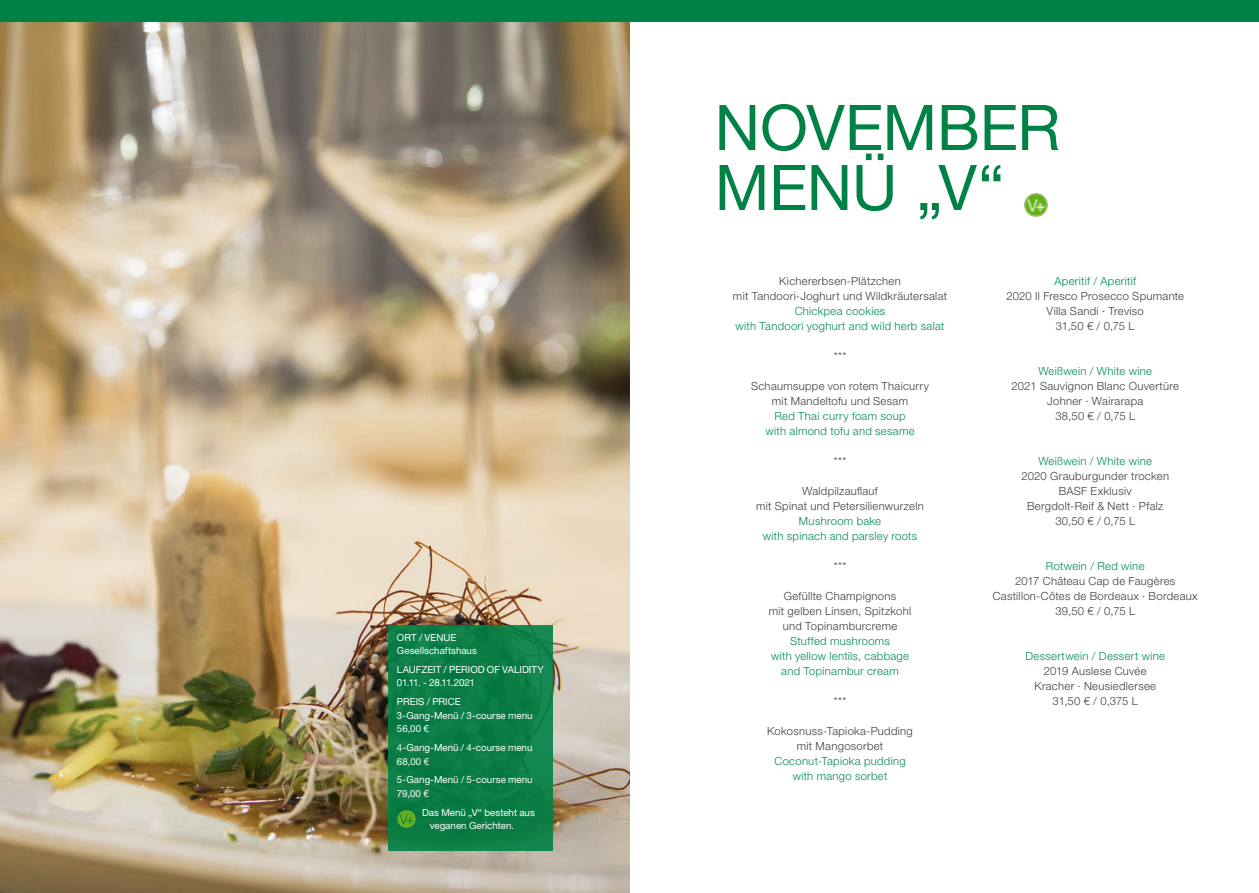
<style>
.page{position:relative;width:1259px;height:893px;background:#fff}
.page>*{position:absolute;margin:0;border:0;box-sizing:border-box;transform-origin:0 0}
.Kapitelhead{font:63px "Helvetica Neue LT Pro";letter-spacing:-.005em;color:#008247}
.Fließtext{font:300 11.25px "Helvetica Neue LT Pro";letter-spacing:.025em;color:#3e3e3f}
.Fließtext-2{font:300 11.25px "Helvetica Neue LT Pro";letter-spacing:.025em;color:#008a53}
.Infokästen{font:9.75px/13.5px "Helvetica Neue LT Pro";color:#fff}
</style>
<div class="page">
<img style="left:0;top:21px;width:629px;height:872px">
<div style="left:388px;top:625px;width:165px;height:225px;background:#0b7d45"></div>
<img style="left:397px;top:809px;width:19px;height:19px">
<img style="left:1024px;top:193px;width:23px;height:23px">
<div style="left:0;top:0;width:1259px;height:21px;background:#008247"></div>
<p class="Infokästen" style="left:397px;top:630px;width:81px">ORT / VENUE<br>Gesellschaftshaus</p>
<p class="Infokästen" style="left:397px;top:662px;width:148px">LAUFZEIT / PERIOD OF VALIDITY<br>01.11. - 28.11.2021</p>
<p class="Infokästen" style="left:397px;top:695px;width:137px">PREIS / PRICE<br>3-Gang-Menü / 3-course menu<br>56,00 €</p>
<p class="Infokästen" style="left:397px;top:741px;width:137px">4-Gang-Menü / 4-course menu<br>68,00 €</p>
<p class="Infokästen" style="left:397px;top:773px;width:137px">5-Gang-Menü / 5-course menu<br>79,00 €</p>
<p class="Infokästen" style="left:430px;top:805px;width:107px;text-indent:-8px">Das Menü „V“ besteht aus veganen Gerichten.</p>
<p class="Kapitelhead" style="left:714px;top:89px;width:347px">NOVEMBER</p>
<p class="Kapitelhead" style="left:714px;top:149px;width:291px">MENÜ „V“</p>
<p class="Fließtext" style="left:779px;top:274px;width:123px">Kichererbsen-Plätzchen</p>
<p class="Fließtext" style="left:733px;top:289px;width:216px">mit Tandoori-Joghurt und Wildkräutersalat</p>
<p class="Fließtext-2" style="left:794px;top:304px;width:92px">Chickpea cookies</p>
<p class="Fließtext-2" style="left:735px;top:319px;width:210px">with Tandoori yoghurt and wild herb salat</p>
<p class="Fließtext" style="left:833px;top:349px;width:14px">***</p>
<p class="Fließtext" style="left:751px;top:379px;width:179px">Schaumsuppe von rotem Thaicurry</p>
<p class="Fließtext" style="left:772px;top:394px;width:138px">mit Mandeltofu und Sesam</p>
<p class="Fließtext-2" style="left:774px;top:409px;width:133px">Red Thai curry foam soup</p>
<p class="Fließtext-2" style="left:765px;top:424px;width:150px">with almond tofu and sesame</p>
<p class="Fließtext" style="left:833px;top:454px;width:14px">***</p>
<p class="Fließtext" style="left:802px;top:484px;width:77px">Waldpilzauflauf</p>
<p class="Fließtext" style="left:756px;top:499px;width:169px">mit Spinat und Petersilienwurzeln</p>
<p class="Fließtext-2" style="left:799px;top:514px;width:84px">Mushroom bake</p>
<p class="Fließtext-2" style="left:763px;top:529px;width:156px">with spinach and parsley roots</p>
<p class="Fließtext" style="left:833px;top:559px;width:14px">***</p>
<p class="Fließtext" style="left:784px;top:589px;width:114px">Gefüllte Champignons</p>
<p class="Fließtext" style="left:769px;top:604px;width:144px">mit gelben Linsen, Spitzkohl</p>
<p class="Fließtext" style="left:783px;top:619px;width:116px">und Topinamburcreme</p>
<p class="Fließtext-2" style="left:790px;top:634px;width:101px">Stuffed mushrooms</p>
<p class="Fließtext-2" style="left:771px;top:649px;width:139px">with yellow lentils, cabbage</p>
<p class="Fließtext-2" style="left:781px;top:664px;width:119px">and Topinambur cream</p>
<p class="Fließtext" style="left:833px;top:694px;width:14px">***</p>
<p class="Fließtext" style="left:767px;top:724px;width:147px">Kokosnuss-Tapioka-Pudding</p>
<p class="Fließtext" style="left:797px;top:739px;width:88px">mit Mangosorbet</p>
<p class="Fließtext-2" style="left:774px;top:754px;width:133px">Coconut-Tapioka pudding</p>
<p class="Fließtext-2" style="left:792px;top:769px;width:96px">with mango sorbet</p>
<p class="Fließtext-2" style="left:1054px;top:274px;width:83px">Aperitif / Aperitif</p>
<p class="Fließtext" style="left:1006px;top:289px;width:179px">2020 Il Fresco Prosecco Spumante</p>
<p class="Fließtext" style="left:1046px;top:304px;width:99px">Villa Sandi · Treviso</p>
<p class="Fließtext" style="left:1056px;top:319px;width:80px">31,50 € / 0,75 L</p>
<p class="Fließtext-2" style="left:1038px;top:364px;width:115px">Weißwein / White wine</p>
<p class="Fließtext" style="left:1011px;top:379px;width:169px">2021 Sauvignon Blanc Ouvertüre</p>
<p class="Fließtext" style="left:1047px;top:394px;width:97px">Johner · Wairarapa</p>
<p class="Fließtext" style="left:1055px;top:409px;width:81px">38,50 € / 0,75 L</p>
<p class="Fließtext-2" style="left:1038px;top:454px;width:115px">Weißwein / White wine</p>
<p class="Fließtext" style="left:1021px;top:469px;width:149px">2020 Grauburgunder trocken</p>
<p class="Fließtext" style="left:1058px;top:484px;width:74px">BASF Exklusiv</p>
<p class="Fließtext" style="left:1027px;top:499px;width:138px">Bergdolt-Reif &amp; Nett · Pfalz</p>
<p class="Fließtext" style="left:1055px;top:514px;width:81px">30,50 € / 0,75 L</p>
<p class="Fließtext-2" style="left:1046px;top:559px;width:100px">Rotwein / Red wine</p>
<p class="Fließtext" style="left:1015px;top:574px;width:162px">2017 Château Cap de Faugères</p>
<p class="Fließtext" style="left:992px;top:589px;width:206px">Castillon-Côtes de Bordeaux · Bordeaux</p>
<p class="Fließtext" style="left:1055px;top:604px;width:81px">39,50 € / 0,75 L</p>
<p class="Fließtext-2" style="left:1025px;top:649px;width:141px">Dessertwein / Dessert wine</p>
<p class="Fließtext" style="left:1043px;top:664px;width:104px">2019 Auslese Cuvée</p>
<p class="Fließtext" style="left:1034px;top:679px;width:123px">Kracher · Neusiedlersee</p>
<p class="Fließtext" style="left:1052px;top:694px;width:87px">31,50 € / 0,375 L</p>
</div>
